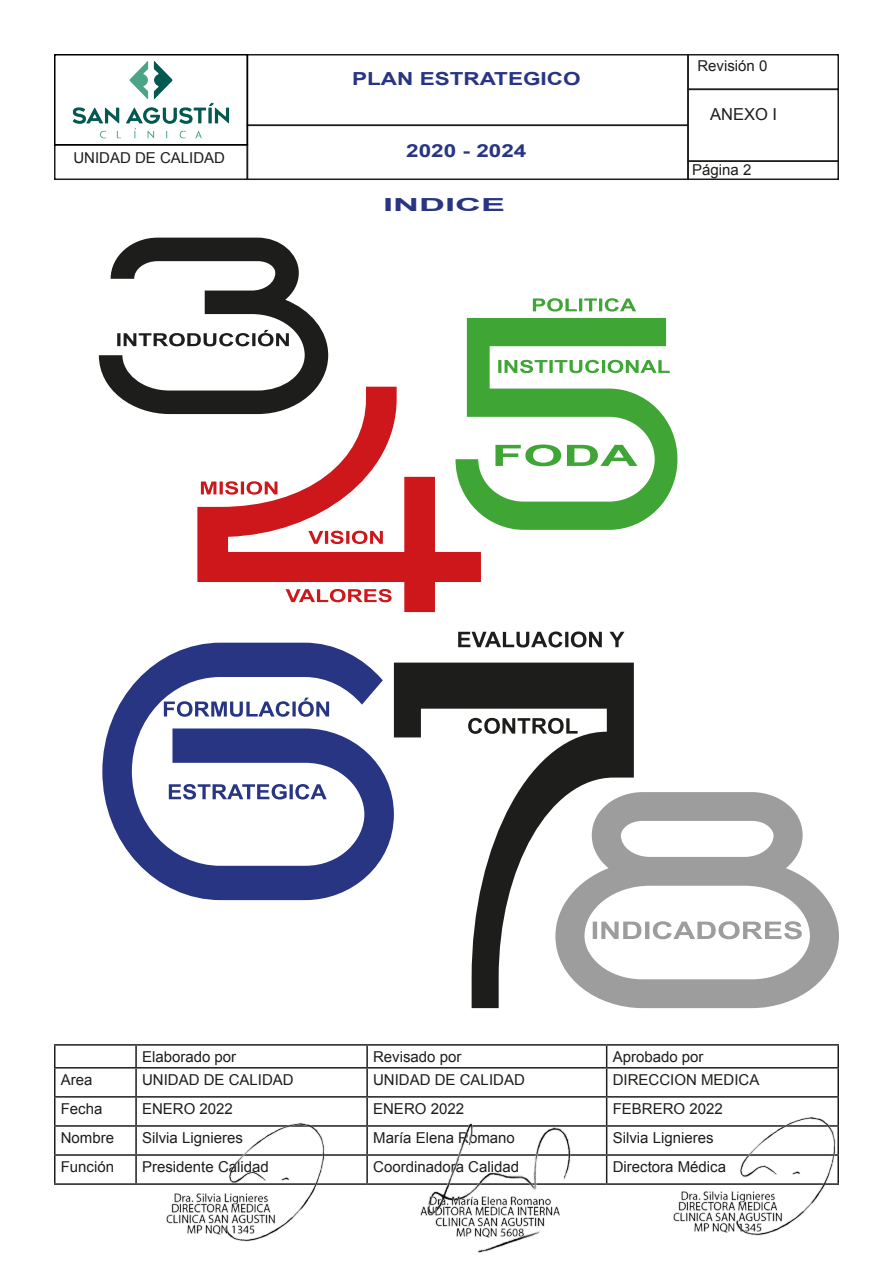
<style>
.page{position:relative;width:893px;height:1263px;background:#fff}
.page>*{position:absolute;margin:0;border:0;box-sizing:border-box;transform-origin:0 0}
.TITULO{font:700 18px "Arial";color:#283583;scale:1.25 1}
.TITULO-2{font:700 18px "Arial";color:#283583;scale:2 1}
.t1{font:16.5px "Arial";color:#1d1d1b}
.t2{font:15px "Arial";color:#1d1d1b}
</style>
<div class="page">
<div style="left:247px;top:54px;width:442px;height:72px;border:2px solid #1d1d1b"></div>
<div style="left:247px;top:125px;width:442px;height:55px;border:2px solid #1d1d1b"></div>
<div style="left:54px;top:144px;width:194px;height:36px;border:2px solid #1d1d1b"></div>
<div style="left:687px;top:54px;width:152px;height:36px;border:2px solid #1d1d1b"></div>
<div style="left:687px;top:160px;width:152px;height:20px;border:2px solid #1d1d1b"></div>
<div style="left:687px;top:89px;width:152px;height:73px;border:2px solid #1d1d1b"></div>
<img style="left:72px;top:61px;width:158px;height:77px">
<div style="left:54px;top:54px;width:194px;height:92px;border:2px solid #000"></div>
<hr style="left:54px;top:1044px;width:82px;height:2px;background:#1d1d1b">
<hr style="left:54px;top:1046px;width:2px;height:21px;background:#1d1d1b">
<hr style="left:136px;top:1044px;width:231px;height:2px;background:#1d1d1b">
<hr style="left:135px;top:1046px;width:2px;height:21px;background:#1d1d1b">
<hr style="left:367px;top:1044px;width:240px;height:2px;background:#1d1d1b">
<hr style="left:366px;top:1046px;width:2px;height:21px;background:#1d1d1b">
<hr style="left:607px;top:1044px;width:232px;height:2px;background:#1d1d1b">
<hr style="left:837px;top:1046px;width:2px;height:21px;background:#1d1d1b">
<hr style="left:54px;top:1067px;width:82px;height:1px;background:#1d1d1b">
<hr style="left:54px;top:1068px;width:2px;height:28px;background:#1d1d1b">
<hr style="left:136px;top:1067px;width:231px;height:1px;background:#1d1d1b">
<hr style="left:135px;top:1068px;width:2px;height:28px;background:#1d1d1b">
<hr style="left:367px;top:1067px;width:240px;height:1px;background:#1d1d1b">
<hr style="left:366px;top:1068px;width:2px;height:28px;background:#1d1d1b">
<hr style="left:607px;top:1067px;width:232px;height:1px;background:#1d1d1b">
<hr style="left:837px;top:1068px;width:2px;height:28px;background:#1d1d1b">
<hr style="left:54px;top:1096px;width:82px;height:1px;background:#1d1d1b">
<hr style="left:54px;top:1097px;width:2px;height:28px;background:#1d1d1b">
<hr style="left:136px;top:1096px;width:231px;height:1px;background:#1d1d1b">
<hr style="left:135px;top:1097px;width:2px;height:28px;background:#1d1d1b">
<hr style="left:367px;top:1096px;width:240px;height:1px;background:#1d1d1b">
<hr style="left:366px;top:1097px;width:2px;height:28px;background:#1d1d1b">
<hr style="left:607px;top:1096px;width:232px;height:1px;background:#1d1d1b">
<hr style="left:837px;top:1097px;width:2px;height:28px;background:#1d1d1b">
<hr style="left:54px;top:1125px;width:82px;height:2px;background:#1d1d1b">
<hr style="left:54px;top:1127px;width:2px;height:27px;background:#1d1d1b">
<hr style="left:136px;top:1125px;width:231px;height:2px;background:#1d1d1b">
<hr style="left:135px;top:1127px;width:2px;height:27px;background:#1d1d1b">
<hr style="left:367px;top:1125px;width:240px;height:2px;background:#1d1d1b">
<hr style="left:366px;top:1127px;width:2px;height:27px;background:#1d1d1b">
<hr style="left:607px;top:1125px;width:232px;height:2px;background:#1d1d1b">
<hr style="left:54px;top:1154px;width:82px;height:2px;background:#1d1d1b">
<hr style="left:54px;top:1156px;width:2px;height:27px;background:#1d1d1b">
<hr style="left:136px;top:1154px;width:231px;height:2px;background:#1d1d1b">
<hr style="left:135px;top:1156px;width:2px;height:27px;background:#1d1d1b">
<hr style="left:367px;top:1154px;width:240px;height:2px;background:#1d1d1b">
<hr style="left:366px;top:1156px;width:2px;height:27px;background:#1d1d1b">
<hr style="left:607px;top:1154px;width:232px;height:2px;background:#1d1d1b">
<svg style="left:606px;top:1046px;width:1px;height:137px"></svg>
<hr style="left:54px;top:1183px;width:82px;height:2px;background:#1d1d1b">
<hr style="left:136px;top:1183px;width:231px;height:2px;background:#1d1d1b">
<hr style="left:367px;top:1183px;width:240px;height:2px;background:#1d1d1b">
<hr style="left:607px;top:1183px;width:232px;height:2px;background:#1d1d1b">
<svg style="left:99px;top:238px;width:229px;height:176px"></svg>
<svg style="left:197px;top:387px;width:284px;height:225px"></svg>
<svg style="left:201px;top:481px;width:76px;height:14px"></svg>
<svg style="left:308px;top:531px;width:75px;height:13px"></svg>
<svg style="left:286px;top:589px;width:106px;height:13px"></svg>
<svg style="left:455px;top:318px;width:222px;height:212px"></svg>
<svg style="left:498px;top:360px;width:172px;height:13px"></svg>
<svg style="left:533px;top:298px;width:103px;height:14px"></svg>
<svg style="left:495px;top:444px;width:142px;height:22px"></svg>
<svg style="left:102px;top:643px;width:292px;height:257px"></svg>
<svg style="left:169px;top:784px;width:158px;height:15px"></svg>
<svg style="left:164px;top:698px;width:165px;height:19px"></svg>
<svg style="left:394px;top:663px;width:240px;height:345px"></svg>
<svg style="left:468px;top:718px;width:110px;height:16px"></svg>
<svg style="left:458px;top:631px;width:166px;height:16px"></svg>
<svg style="left:555px;top:792px;width:284px;height:216px"></svg>
<svg style="left:593px;top:921px;width:209px;height:18px"></svg>
<img style="left:422px;top:1123px;width:153px;height:130px">
<img style="left:732px;top:1114px;width:107px;height:112px">
<img style="left:220px;top:1122px;width:108px;height:120px">
<img style="left:420px;top:1193px;width:142px;height:48px">
<img style="left:673px;top:1188px;width:113px;height:48px">
<img style="left:166px;top:1190px;width:113px;height:47px">
<p class="t2" style="left:73px;top:148px;width:153px">UNIDAD DE CALIDAD</p>
<p class="TITULO" style="left:352px;top:67px;width:184px">PLAN ESTRATEGICO</p>
<p class="TITULO" style="left:406px;top:139px;width:98px">2020 - 2024</p>
<p class="TITULO-2" style="left:383px;top:193px;width:63px">INDICE</p>
<p class="t2" style="left:697px;top:56px;width:72px">Revisión 0</p>
<p class="t1" style="left:710px;top:103px;width:68px">ANEXO I</p>
<p class="t2" style="left:692px;top:160px;width:61px">Página 2</p>
<p class="t2" style="left:142px;top:1047px;width:96px">Elaborado por</p>
<p class="t2" style="left:373px;top:1047px;width:90px">Revisado por</p>
<p class="t2" style="left:613px;top:1047px;width:92px">Aprobado por</p>
<p class="t2" style="left:61px;top:1070px;width:33px">Area</p>
<p class="t2" style="left:142px;top:1070px;width:153px">UNIDAD DE CALIDAD</p>
<p class="t2" style="left:373px;top:1070px;width:153px">UNIDAD DE CALIDAD</p>
<p class="t2" style="left:613px;top:1070px;width:148px">DIRECCION MEDICA</p>
<p class="t2" style="left:61px;top:1099px;width:43px">Fecha</p>
<p class="t2" style="left:142px;top:1099px;width:92px">ENERO 2022</p>
<p class="t2" style="left:373px;top:1099px;width:92px">ENERO 2022</p>
<p class="t2" style="left:613px;top:1099px;width:112px">FEBRERO 2022</p>
<p class="t2" style="left:61px;top:1128px;width:55px">Nombre</p>
<p class="t2" style="left:142px;top:1128px;width:102px">Silvia Lignieres</p>
<p class="t2" style="left:373px;top:1128px;width:143px">María Elena Romano</p>
<p class="t2" style="left:613px;top:1128px;width:102px">Silvia Lignieres</p>
<p class="t2" style="left:61px;top:1157px;width:55px">Función</p>
<p class="t2" style="left:142px;top:1157px;width:128px">Presidente Calidad</p>
<p class="t2" style="left:373px;top:1157px;width:147px">Coordinadora Calidad</p>
<p class="t2" style="left:613px;top:1157px;width:115px">Directora Médica</p>
</div>
